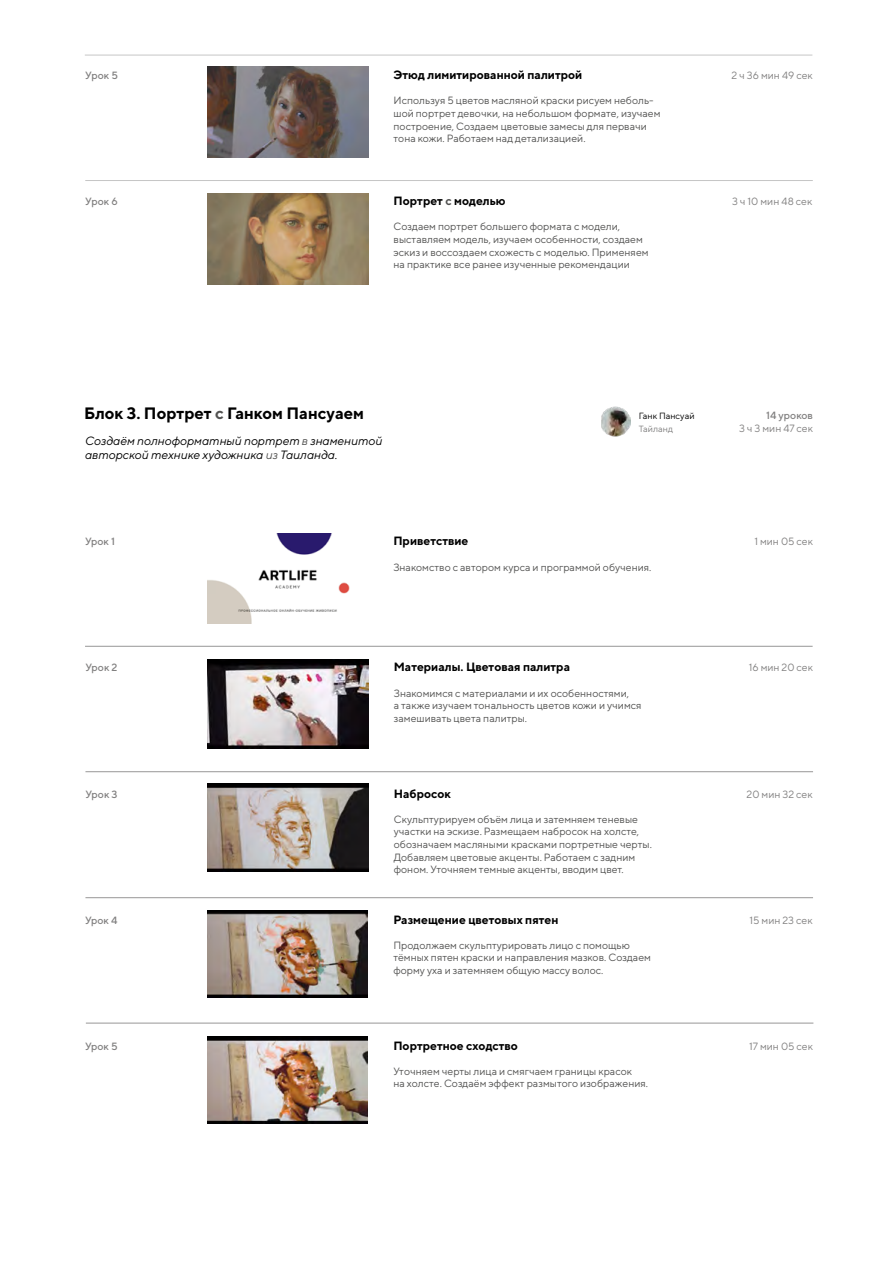
<style>
.page{position:relative;width:893px;height:1263px;background:#fff}
.page>*{position:absolute;margin:0;border:0;box-sizing:border-box;transform-origin:0 0}
.t1{font:700 16.5px "TT Norms";color:#000}
.t2{font:700 12px "TT Norms";color:#000}
.t3{font:italic 12px/14.4px "TT Norms";color:#000}
.t4{font:10.5px/12.6px "TT Norms";color:#525251}
.t5{font:10.5px "TT Norms";color:#818080}
.t6{font:500 10.5px "TT Norms";color:#818080}
.t7{font:9px "TT Norms";color:#000}
.t8{font:9px "TT Norms";color:#818080}
.s1{color:#525251}
</style>
<div class="page">
<img style="left:207px;top:67px;width:161px;height:90px">
<img style="left:207px;top:194px;width:161px;height:90px">
<hr style="left:85px;top:55px;width:727px;height:1px;background:#c6c6c6">
<hr style="left:85px;top:180px;width:728px;height:1px;background:#c6c6c6">
<img style="left:207px;top:534px;width:143px;height:90px">
<img style="left:207px;top:1037px;width:161px;height:87px">
<img style="left:207px;top:659px;width:161px;height:90px">
<img style="left:207px;top:784px;width:161px;height:87px">
<img style="left:207px;top:910px;width:161px;height:87px">
<hr style="left:85px;top:646px;width:728px;height:1px;background:#979696">
<hr style="left:85px;top:771px;width:728px;height:1px;background:#979696">
<hr style="left:85px;top:897px;width:728px;height:1px;background:#979696">
<img style="left:601px;top:406px;width:30px;height:30px">
<hr style="left:86px;top:1023px;width:727px;height:1px;background:#979696">
<p class="t6" style="left:85px;top:69px;width:34px">Урок 5</p>
<p class="t6" style="left:85px;top:195px;width:34px">Урок 6</p>
<p class="t2" style="left:394px;top:67px;width:190px">Этюд лимитированной палитрой</p>
<p class="t4" style="left:394px;top:94px;width:269px">Используя 5 цветов масляной краски рисуем неболь&shy;шой портрет девочки, на небольшом формате, изучаем построение, Создаем цветовые замесы для первачи тона кожи. Работаем над детализацией.</p>
<p class="t2" style="left:394px;top:193px;width:114px">Портрет <span class="s1">с</span> моделью</p>
<p class="t4" style="left:394px;top:220px;width:257px">Создаем портрет большего формата с модели, выставляем модель, изучаем особенности, создаем эскиз и воссоздаем схожесть с моделью. Применяем на практике все ранее изученные рекомендации</p>
<p class="t5" style="left:731px;top:69px;width:83px">2 ч 36 мин 49 сек</p>
<p class="t5" style="left:732px;top:195px;width:82px">3 ч 10 мин 48 сек</p>
<h1 class="t1" style="left:84px;top:403px;width:281px">Блок 3. Портрет <span class="s1">с</span> Ганком Пансуаем</h1>
<p class="t3" style="left:85px;top:433px;width:299px">Создаём полноформатный портрет <span class="s1">в</span> знаменитой авторской технике художника <span class="s1">из</span> Таиланда.</p>
<p class="t7" style="left:639px;top:411px;width:57px">Ганк Пансуай</p>
<p class="t8" style="left:639px;top:423px;width:36px">Тайланд</p>
<p class="t6" style="left:766px;top:409px;width:49px">14 уроков</p>
<p class="t5" style="left:739px;top:422px;width:75px">3 ч 3 мин 47 сек</p>
<p class="t6" style="left:85px;top:535px;width:32px">Урок 1</p>
<p class="t2" style="left:393px;top:534px;width:77px">Приветствие</p>
<p class="t5" style="left:754px;top:535px;width:60px">1 мин 05 сек</p>
<p class="t4" style="left:393px;top:560px;width:260px">Знакомство с автором курса и программой обучения.</p>
<p class="t6" style="left:85px;top:661px;width:34px">Урок 2</p>
<p class="t2" style="left:394px;top:660px;width:178px">Материалы. Цветовая палитра</p>
<p class="t5" style="left:749px;top:661px;width:66px">16 мин 20 сек</p>
<p class="t4" style="left:394px;top:686px;width:249px">Знакомимся с материалами и их особенностями,<br>а также изучаем тональность цветов кожи и учимся замешивать цвета палитры.</p>
<p class="t6" style="left:85px;top:787px;width:34px">Урок 3</p>
<p class="t2" style="left:394px;top:786px;width:59px">Набросок</p>
<p class="t5" style="left:747px;top:787px;width:68px">20 мин 32 сек</p>
<p class="t4" style="left:394px;top:812px;width:260px">Скульптурируем объём лица и затемняем теневые участки на эскизе. Размещаем набросок на холсте, обозначаем масляными красками портретные черты.<br>Добавляем цветовые акценты. Работаем с задним фоном. Уточняем темные акценты, вводим цвет.</p>
<p class="t6" style="left:85px;top:913px;width:34px">Урок 4</p>
<p class="t2" style="left:393px;top:912px;width:167px">Размещение цветовых пятен</p>
<p class="t5" style="left:749px;top:913px;width:65px">15 мин 23 сек</p>
<p class="t4" style="left:393px;top:938px;width:259px">Продолжаем скульптурировать лицо с помощью тёмных пятен краски и направления мазков. Создаем форму уха и затемняем общую массу волос.</p>
<p class="t6" style="left:85px;top:1039px;width:34px">Урок 5</p>
<p class="t2" style="left:393px;top:1038px;width:126px">Портретное сходство</p>
<p class="t5" style="left:749px;top:1039px;width:65px">17 мин 05 сек</p>
<p class="t4" style="left:393px;top:1064px;width:256px">Уточняем черты лица и смягчаем границы красок<br>на холсте. Создаём эффект размытого изображения.</p>
</div>
